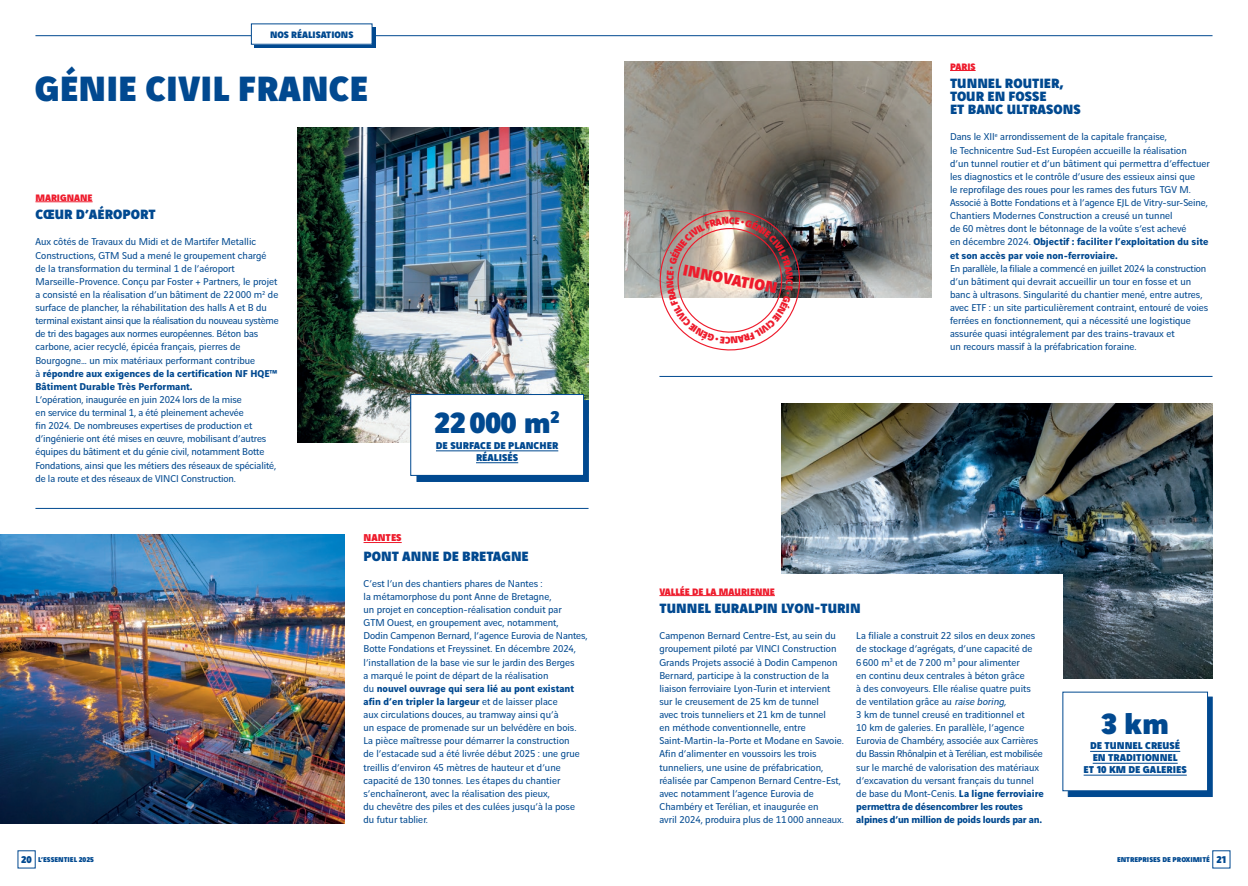
<style>
.page{position:relative;width:1248px;height:886px;background:#fff}
.page>*{position:absolute;margin:0;border:0;box-sizing:border-box;transform-origin:0 0}
.t1{font:900 37.5px "Vinci Sans";color:#014990}
.t2{font:900 31.25px "Vinci Sans";color:#014990}
.t3{font:900 16.75px "Vinci Sans";color:#ee1b2c}
.t4{font:900 14.38px/13.1px "Vinci Sans";color:#014990}
.t5{font:10.62px/13.1px "Vinci Sans";color:#014990}
.t6{font:900 10.62px/11.9px "Vinci Sans";color:#014990;text-align:center}
.t7{font:900 10.62px "Vinci Sans";color:#ee1b2c}
.t8{font:900 10px "Vinci Sans";color:#ee1b2c}
.t9{font:900 10px "Vinci Sans";color:#014990}
.t10{font:900 7.5px "Vinci Sans";color:#014990}
.s1{font-weight:700}
.s2{font-style:italic}
.s3{font-size:10.5px}
</style>
<div class="page">
<hr style="left:624px;top:35px;width:588px;height:1px;background:#014990">
<hr style="left:35px;top:35px;width:589px;height:1px;background:#014990">
<svg style="left:950px;top:70px;width:25px;height:1px"></svg>
<img style="left:781px;top:403px;width:431px;height:276px">
<div style="left:757px;top:574px;width:305px;height:288px;background:#fff"></div>
<img style="left:298px;top:127px;width:290px;height:315px">
<img style="left:0;top:534px;width:345px;height:289px">
<div style="left:416px;top:400px;width:172px;height:82px;background:#014990"></div>
<div style="left:410px;top:394px;width:173px;height:81px;background:#fff"></div>
<hr style="left:436px;top:450px;width:122px;height:1px;background:#014990">
<hr style="left:476px;top:462px;width:42px;height:1px;background:#014990">
<div style="left:410px;top:394px;width:174px;height:82px;border:1px solid #014990"></div>
<hr style="left:35px;top:508px;width:553px;height:1px;background:#014990">
<img style="left:624px;top:62px;width:307px;height:236px">
<div style="left:1067px;top:697px;width:145px;height:100px;background:#014990"></div>
<div style="left:1062px;top:692px;width:145px;height:99px;background:#fff"></div>
<hr style="left:1089px;top:751px;width:91px;height:1px;background:#014990">
<hr style="left:1092px;top:763px;width:85px;height:1px;background:#014990">
<hr style="left:1083px;top:775px;width:103px;height:1px;background:#014990">
<hr style="left:659px;top:376px;width:553px;height:1px;background:#014990">
<hr style="left:35px;top:201px;width:58px;height:1px;background:#ee1b2c">
<hr style="left:363px;top:542px;width:38px;height:1px;background:#ee1b2c">
<hr style="left:659px;top:595px;width:115px;height:1px;background:#ee1b2c">
<div style="left:254px;top:27px;width:121px;height:20px;background:linear-gradient(to right,#014990,#014990)"></div>
<div style="left:251px;top:24px;width:121px;height:20px;background:#fff"></div>
<img style="left:651px;top:201px;width:157px;height:150px">
<p class="t9" style="left:270px;top:26px;width:85px">NOS RÉALISATIONS</p>
<h1 class="t1" style="left:35px;top:58px;width:335px">GÉNIE CIVIL FRANCE</h1>
<p class="t8" style="left:35px;top:189px;width:59px">MARIGNANE</p>
<h3 class="t4" style="left:35px;top:206px;width:122px">CŒUR D’AÉROPORT</h3>
<p class="t5" style="left:35px;top:234px;width:245px">Aux côtés de Travaux du Midi et de Martifer Metallic Constructions, GTM Sud a mené le groupement chargé de la transformation du terminal 1 de l’aéroport Marseille-Provence. Conçu par Foster + Partners, le projet a consisté en la réalisation d’un bâtiment de 22 000 m² de surface de plancher, la réhabilitation des halls A et B du terminal existant ainsi que la réalisation du nouveau système de tri des bagages aux normes européennes. Béton bas carbone, acier recyclé, épicéa français, pierres de Bourgogne… un mix matériaux performant contribue<br>à <span class="s1">répondre aux exigences de la certification NF HQE™ Bâtiment Durable Très Performant.</span></p>
<p class="t5" style="left:35px;top:392px;width:242px">L’opération, inaugurée en juin 2024 lors de la mise<br>en service du terminal 1, a été pleinement achevée<br>fin 2024. De nombreuses expertises de production et d’ingénierie ont été mises en œuvre, mobilisant d’autres équipes du bâtiment et du génie civil, notamment Botte Fondations, ainsi que les métiers des réseaux de spécialité, de la route et des réseaux de VINCI Construction.</p>
<h2 class="t2" style="left:434px;top:397px;width:127px">22000 m<sup>2</sup></h2>
<p class="t6" style="left:436px;top:438px;width:124px">DE SURFACE DE PLANCHER<br>RÉALISÉS</p>
<p class="t7" style="left:363px;top:529px;width:40px">NANTES</p>
<h3 class="t4" style="left:363px;top:548px;width:167px">PONT ANNE DE BRETAGNE</h3>
<p class="t5" style="left:363px;top:576px;width:225px">C’est l’un des chantiers phares de Nantes :<br>la métamorphose du pont Anne de Bretagne,<br>un projet en conception-réalisation conduit par<br>GTM Ouest, en groupement avec, notamment,<br>Dodin Campenon Bernard, l’agence Eurovia de Nantes, Botte Fondations et Freyssinet. En décembre 2024, l’installation de la base vie sur le jardin des Berges<br>a marqué le point de départ de la réalisation<br>du <span class="s1">nouvel ouvrage qui sera lié au pont existant afin d’en tripler la largeur</span> et de laisser place<br>aux circulations douces, au tramway ainsi qu’à<br>un espace de promenade sur un belvédère en bois.<br>La pièce maîtresse pour démarrer la construction<br>de l’estacade sud a été livrée début 2025 : une grue treillis d’environ 45 mètres de hauteur et d’une capacité de 130 tonnes. Les étapes du chantier s’enchaîneront, avec la réalisation des pieux,<br>du chevêtre des piles et des culées jusqu’à la pose du futur tablier.</p>
<h3 class="t3" style="left:685px;top:256px;width:97px;rotate:11deg">INNOVATION</h3>
<p class="t8" style="left:949px;top:58px;width:27px">PARIS</p>
<h3 class="t4" style="left:949px;top:75px;width:132px">TUNNEL ROUTIER,<br>TOUR EN FOSSE<br>ET BANC ULTRASONS</h3>
<p class="t5" style="left:949px;top:129px;width:261px">Dans le XII<sup>e</sup> arrondissement de la capitale française,<br>le Technicentre Sud-Est Européen accueille la réalisation<br>d’un tunnel routier et d’un bâtiment qui permettra d’effectuer les diagnostics et le contrôle d’usure des essieux ainsi que<br>le reprofilage des roues pour les rames des futurs TGV M.<br>Associé à Botte Fondations et à l’agence EJL de Vitry-sur-Seine, Chantiers Modernes Construction a creusé un tunnel<br>de 60 mètres dont le bétonnage de la voûte s’est achevé<br>en décembre 2024. <span class="s1">Objectif : faciliter l’exploitation du site et son accès par voie non-ferroviaire.</span></p>
<p class="t5" style="left:949px;top:261px;width:260px">En parallèle, la filiale a commencé en juillet 2024 la construction d’un bâtiment qui devrait accueillir un tour en fosse et un banc à ultrasons. Singularité du chantier mené, entre autres, avec ETF : un site particulièrement contraint, entouré de voies ferrées en fonctionnement, qui a nécessité une logistique assurée quasi intégralement par des trains-travaux et<br>un recours massif à la préfabrication foraine.</p>
<p class="t8" style="left:659px;top:583px;width:117px">VALLÉE DE LA MAURIENNE</p>
<h3 class="t4" style="left:659px;top:600px;width:203px">TUNNEL EURALPIN LYON-TURIN</h3>
<p class="t5" style="left:856px;top:628px;width:189px">La filiale a construit 22 silos en deux zones de stockage d’agrégats, d’une capacité de 6600 m<sup>3</sup> et de 7200 m<sup>3</sup> pour alimenter<br>en continu deux centrales à béton grâce<br>à des convoyeurs. Elle réalise quatre puits de ventilation grâce au <span class="s2">raise boring,<br></span>3 km de tunnel creusé en traditionnel et<br>10 km de galeries. En parallèle, l’agence Eurovia de Chambéry, associée aux Carrières du Bassin Rhônalpin et à Terélian, est mobilisée sur le marché de valorisation des matériaux d’excavation du versant français du tunnel de base du Mont-Cenis. <span class="s1">La ligne ferroviaire permettra de désencombrer les routes alpines d’un million de poids lourds par an.</span></p>
<p class="t5" style="left:659px;top:628px;width:186px">Campenon Bernard Centre-Est, au sein du groupement piloté par VINCI Construction Grands Projets associé à Dodin Campenon Bernard, participe à la construction de la liaison ferroviaire Lyon-Turin et intervient sur le creusement de 25 km de tunnel<br>avec trois tunneliers et 21 km de tunnel<br>en méthode conventionnelle, entre Saint-Martin-la-Porte et Modane en Savoie.<br>Afin d’alimenter en voussoirs les trois tunneliers, une usine de préfabrication, réalisée par Campenon Bernard Centre-Est, avec notamment l’agence Eurovia de Chambéry et Terélian, et inaugurée en<br>avril 2024, produira plus de 11 000 anneaux.</p>
<h2 class="t2" style="left:1101px;top:698px;width:69px">3 km</h2>
<p class="t6" style="left:1083px;top:739px;width:105px">DE TUNNEL CREUSÉ<br>EN TRADITIONNEL<br>ET 10 KM DE GALERIES</p>
<p class="t10" style="left:21px;top:854px;width:74px"><span class="s3">20</span> L’ESSENTIEL 2025</p>
<p class="t10" style="left:1116px;top:854px;width:111px">ENTREPRISES DE PROXIMITÉ <span class="s3">21</span></p>
</div>
